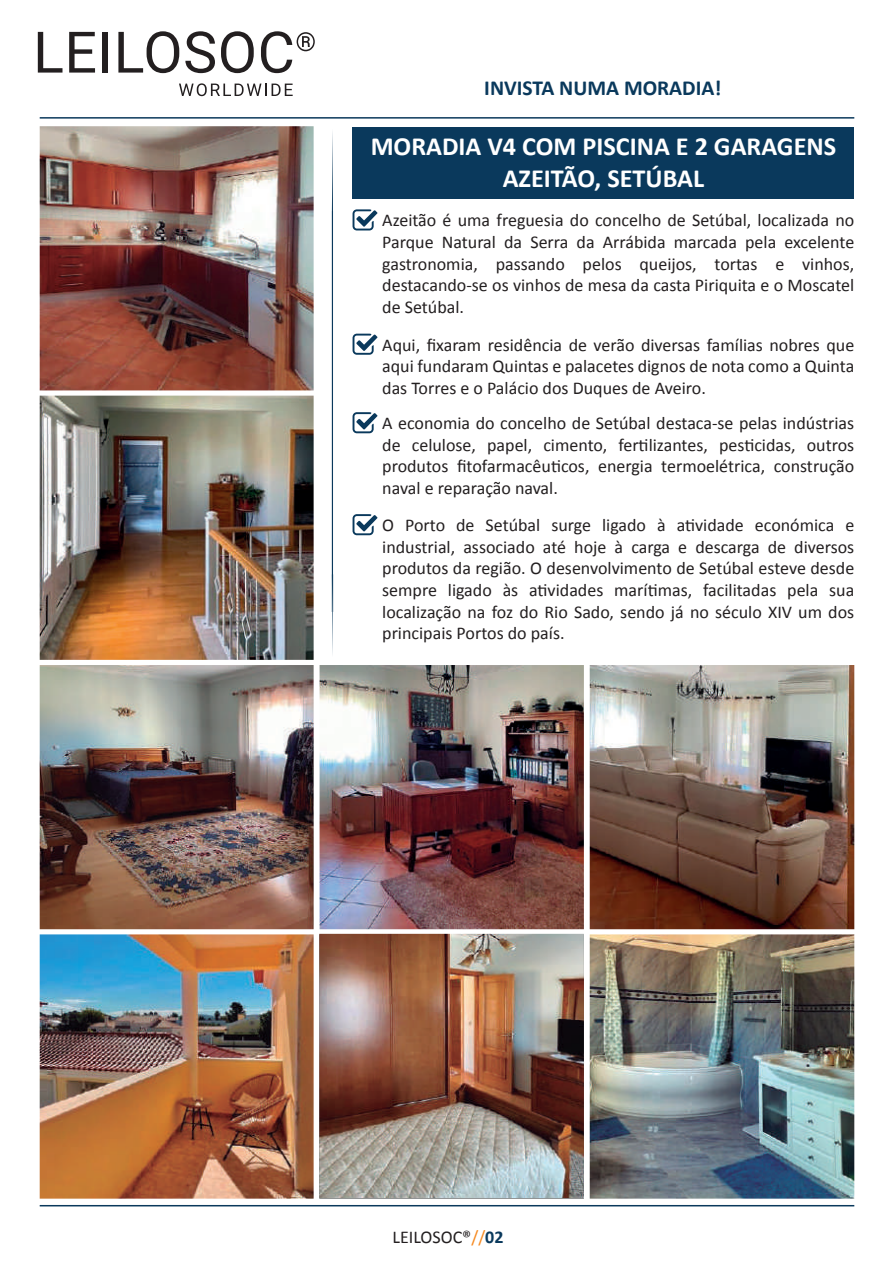
<style>
.page{position:relative;width:893px;height:1263px;background:#fff}
.page>*{position:absolute;margin:0;border:0;box-sizing:border-box;transform-origin:0 0}
.t1{font:700 26.25px/31.5px "Calibri";color:#fff;text-align:center}
.t2{font:700 21.45px "Calibri";color:#0a395c}
.t3{font:18px/21.6px "Calibri";color:#231f20;text-align:justify}
.s1{color:#f68a21}
.s2{font-weight:700;color:#0a395c}
</style>
<div class="page">
<div style="left:353px;top:127px;width:501px;height:71px;background:#0a395c"></div>
<hr style="left:40px;top:117px;width:814px;height:2px;background:#0a395c">
<hr style="left:40px;top:1205px;width:814px;height:1px;background:#0a395c">
<img style="left:40px;top:126px;width:274px;height:264px">
<svg style="left:332px;top:132px;width:1px;height:523px"></svg>
<svg style="left:353px;top:209px;width:24px;height:21px"></svg>
<svg style="left:353px;top:334px;width:24px;height:21px"></svg>
<svg style="left:353px;top:412px;width:24px;height:21px"></svg>
<svg style="left:353px;top:514px;width:24px;height:21px"></svg>
<img style="left:40px;top:934px;width:274px;height:265px">
<img style="left:40px;top:665px;width:274px;height:264px">
<img style="left:320px;top:665px;width:264px;height:264px">
<img style="left:319px;top:934px;width:265px;height:264px">
<img style="left:590px;top:934px;width:264px;height:265px">
<img style="left:590px;top:665px;width:264px;height:264px">
<img style="left:40px;top:396px;width:274px;height:264px">
<svg style="left:38px;top:32px;width:24px;height:41px"></svg>
<svg style="left:69px;top:32px;width:26px;height:41px"></svg>
<div style="left:103px;top:32px;width:5px;height:41px;background:#231f20"></div>
<svg style="left:118px;top:31px;width:61px;height:42px"></svg>
<svg style="left:185px;top:31px;width:30px;height:42px"></svg>
<svg style="left:221px;top:31px;width:33px;height:42px"></svg>
<svg style="left:261px;top:31px;width:54px;height:42px"></svg>
<svg style="left:179px;top:83px;width:114px;height:13px"></svg>
<p class="t2" style="left:484px;top:73px;width:239px">INVISTA NUMA MORADIA!</p>
<h1 class="t1" style="left:371px;top:130px;width:467px">MORADIA V4 COM PISCINA E 2 GARAGENS<br>AZEITÃO, SETÚBAL</h1>
<p class="t3" style="left:382px;top:209px;width:474px">Azeitão é uma freguesia do concelho de Setúbal, localizada no Parque Natural da Serra da Arrábida marcada pela excelente gastronomia, passando pelos queijos, tortas e vinhos, destacando-se os vinhos de mesa da casta Piriquita e o Moscatel de Setúbal.</p>
<p class="t3" style="left:382px;top:333px;width:474px">Aqui, fixaram residência de verão diversas famílias nobres que aqui fundaram Quintas e palacetes dignos de nota como a Quinta das Torres e o Palácio dos Duques de Aveiro.</p>
<p class="t3" style="left:382px;top:412px;width:474px">A economia do concelho de Setúbal destaca-se pelas indústrias de celulose, papel, cimento, fertilizantes, pesticidas, outros produtos fitofarmacêuticos, energia termoelétrica, construção naval e reparação naval.</p>
<p class="t3" style="left:382px;top:514px;width:474px">O Porto de Setúbal surge ligado à atividade económica e industrial, associado até hoje à carga e descarga de diversos produtos da região. O desenvolvimento de Setúbal esteve desde sempre ligado às atividades marítimas, facilitadas pela sua localização na foz do Rio Sado, sendo já no século XIV um dos principais Portos do país.</p>
<p class="t3" style="left:392px;top:1226px;width:113px">LEILOSOC®<span class="s1">//</span><span class="s2">02</span></p>
</div>
